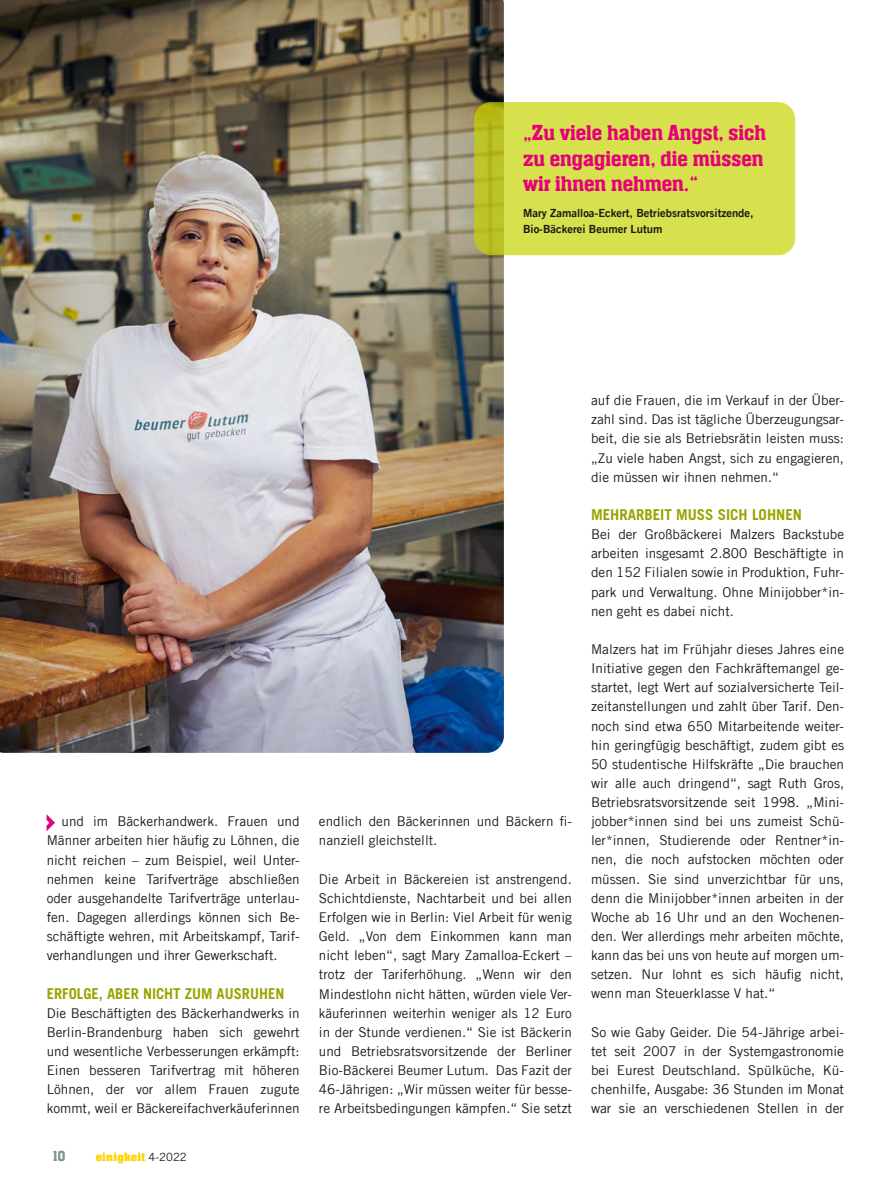
<style>
.page{position:relative;width:893px;height:1191px;background:#fff}
.page>*{position:absolute;margin:0;border:0;box-sizing:border-box;transform-origin:0 0}
.t1{font:500 22.5px/25.5px "Aachen Pro";color:#e60079;text-align:justify}
.t2{font:700 15px "Trade Gothic LT Com";color:#99a400}
.t3{font:500 15px "Aachen Pro";color:#7d9594}
.t4{font:13.5px/19.2px "Trade Gothic LT Com";color:#1a1a18;text-align:justify}
.t5{font:700 12.75px "Neue Aachen Pro";letter-spacing:.02em;color:#ffd400}
.t6{font:11.25px/15.9px "Trade Gothic LT Com Bd 2";color:#1a1a18}
.s1{font-family:"Trade Gothic LT Com";font-weight:400;font-size:11.25px;color:#1a1a18}
</style>
<div class="page">
<img style="left:0;top:0;width:504px;height:753px">
<svg style="left:474px;top:102px;width:321px;height:153px;background:#d4dc49"></svg>
<svg style="left:47px;top:814px;width:8px;height:17px"></svg>
<h1 class="t1" style="left:523px;top:120px;width:245px">„Zu viele haben Angst, sich zu engagieren, die müssen wir ihnen nehmen.“</h1>
<p class="t6" style="left:523px;top:205px;width:232px">Mary Zamalloa-Eckert, Betriebsratsvorsitzende,<br>Bio-Bäckerei Beumer Lutum</p>
<p class="t4" style="left:47px;top:811px;width:255px;text-indent:15px">und im Bäckerhandwerk. Frauen und Männer arbeiten hier häufig zu Löhnen, die nicht reichen – zum Beispiel, weil Unter&shy;nehmen keine Tarifverträge abschließen oder ausgehandelte Tarifverträge unterlau&shy;fen. Dagegen allerdings können sich Be&shy;schäftigte wehren, mit Arbeitskampf, Tarif&shy;verhandlungen und ihrer Gewerkschaft.</p>
<p class="t2" style="left:47px;top:984px;width:239px">ERFOLGE, ABER NICHT ZUM AUSRUHEN</p>
<p class="t4" style="left:47px;top:1003px;width:254px">Die Beschäftigten des Bäckerhandwerks in Berlin-Brandenburg haben sich gewehrt und wesentliche Verbesserungen erkämpft:<br>Einen besseren Tarifvertrag mit höheren Löhnen, der vor allem Frauen zugute kommt, weil er Bäckereifachverkäuferinnen</p>
<p class="t3" style="left:53px;top:1148px;width:14px">10</p>
<p class="t5" style="left:96px;top:1150px;width:93px">einigkeit <span class="s1">4-2022</span></p>
<p class="t4" style="left:319px;top:811px;width:254px">endlich den Bäckerinnen und Bäckern fi&shy;nanziell gleichstellt.</p>
<p class="t4" style="left:319px;top:869px;width:255px">Die Arbeit in Bäckereien ist anstrengend.<br>Schichtdienste, Nachtarbeit und bei allen Erfolgen wie in Berlin: Viel Arbeit für wenig Geld. „Von dem Einkommen kann man nicht leben“, sagt Mary Zamalloa-Eckert – trotz der Tariferhöhung. „Wenn wir den Mindestlohn nicht hätten, würden viele Ver&shy;käuferinnen weiterhin weniger als 12 Euro in der Stunde verdienen.“ Sie ist Bäckerin und Betriebsratsvorsitzende der Berliner Bio-Bäckerei Beumer Lutum. Das Fazit der 46-Jährigen: „Wir müssen weiter für besse&shy;re Arbeitsbedingungen kämpfen.“ Sie setzt</p>
<p class="t4" style="left:591px;top:390px;width:255px">auf die Frauen, die im Verkauf in der Über&shy;zahl sind. Das ist tägliche Überzeugungsar&shy;beit, die sie als Betriebsrätin leisten muss: „Zu viele haben Angst, sich zu engagieren, die müssen wir ihnen nehmen.“</p>
<p class="t2" style="left:591px;top:505px;width:212px">MEHRARBEIT MUSS SICH LOHNEN</p>
<p class="t4" style="left:591px;top:524px;width:255px">Bei der Großbäckerei Malzers Backstube arbeiten insgesamt 2.800 Beschäftigte in den 152 Filialen sowie in Produktion, Fuhr&shy;park und Verwaltung. Ohne Minijobber*in&shy;nen geht es dabei nicht.</p>
<p class="t4" style="left:591px;top:639px;width:255px">Malzers hat im Frühjahr dieses Jahres eine Initiative gegen den Fachkräftemangel ge&shy;startet, legt Wert auf sozialversicherte Teil&shy;zeitanstellungen und zahlt über Tarif. Den&shy;noch sind etwa 650 Mitarbeitende weiter&shy;hin geringfügig beschäftigt, zudem gibt es 50 studentische Hilfskräfte „Die brauchen wir alle auch dringend“, sagt Ruth Gros, Betriebsratsvorsitzende seit 1998. „Mini&shy;jobber*innen sind bei uns zumeist Schü&shy;ler*innen, Studierende oder Rentner*in&shy;nen, die noch aufstocken möchten oder müssen. Sie sind unverzichtbar für uns, denn die Minijobber*innen arbeiten in der Woche ab 16 Uhr und an den Wochenen&shy;den. Wer allerdings mehr arbeiten möchte, kann das bei uns von heute auf morgen um&shy;setzen. Nur lohnt es sich häufig nicht, wenn man Steuerklasse V hat.“</p>
<p class="t4" style="left:591px;top:1022px;width:255px">So wie Gaby Geider. Die 54-Jährige arbei&shy;tet seit 2007 in der Systemgastronomie bei Eurest Deutschland. Spülküche, Kü&shy;chenhilfe, Ausgabe: 36 Stunden im Monat war sie an verschiedenen Stellen in der</p>
</div>
